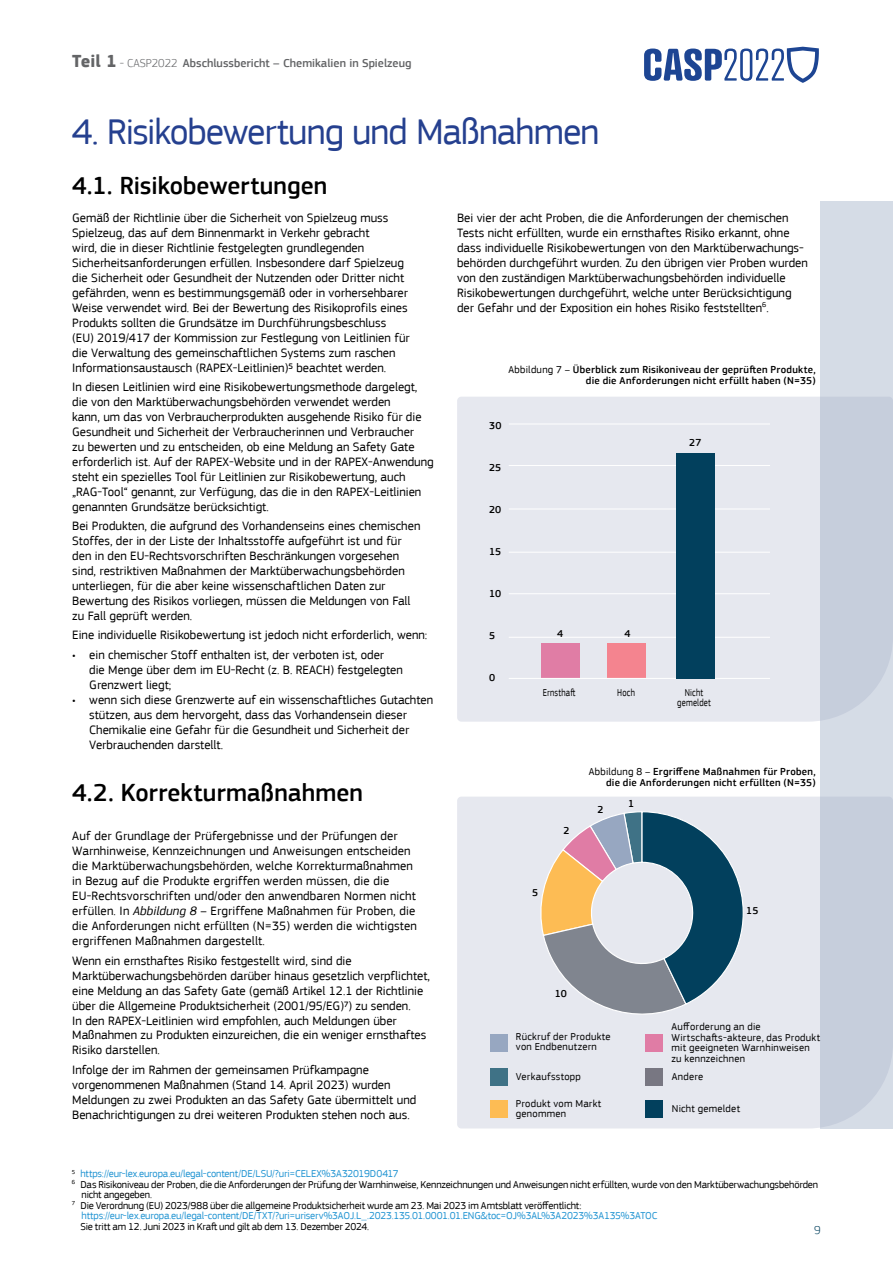
<style>
.page{position:relative;width:893px;height:1263px;background:#fff}
.page>*{position:absolute;margin:0;border:0;box-sizing:border-box;transform-origin:0 0}
.t1{font:37.5px "EC Square Sans Pro";letter-spacing:-.025em;color:#25408f}
.t2{font:500 25.5px "EC Square Sans Pro";color:#000}
.t3{font:12.75px/15px "EC Square Sans Pro";color:#000}
.t4{font:500 12px "EC Square Sans Pro";color:#636466}
.t5{font:300 12px "EC Square Sans Pro";color:#02405d}
.t6{font:10.5px "EC Square Sans Pro";letter-spacing:-.01em;color:#000}
.t7{font:500 10.5px/10.5px "EC Square Sans Pro";letter-spacing:.025em;color:#000;text-align:right}
.t8{font:10.5px "EC Square Sans Pro";letter-spacing:-.015em;color:#2194d2}
.t9{font:10.5px/10.5px "EC Square Sans Pro";letter-spacing:.025em;color:#000}
.t10{font:10.5px/10.5px "EC Square Sans Pro";letter-spacing:.025em;color:#000;text-align:center;scale:.8 1}
.t11{font:10.5px "EC Square Sans Pro";letter-spacing:.02em;color:#000;scale:.8 1}
.t12{font:10.5px "EC Square Sans Pro";letter-spacing:-.01em;color:#000;scale:.8 1}
.s1{font-weight:700;font-size:18px}
.s2{font-weight:300}
.s3{font-style:italic}
.s4{font-weight:400}
</style>
<div class="page">
<div style="left:457px;top:797px;width:364px;height:331px;background:#e6e8ef"></div>
<svg style="left:537px;top:811px;width:207px;height:203px;background:#9da6ac"></svg>
<div style="left:457px;top:397px;width:364px;height:325px;background:#e6e8ef"></div>
<hr style="left:509px;top:593px;width:261px;height:1px;background:#fff">
<hr style="left:509px;top:465px;width:261px;height:1px;background:#fff">
<div style="left:490px;top:1100px;width:17px;height:17px;background:#fdbc54"></div>
<div style="left:646px;top:1034px;width:17px;height:17px;background:#e07ca5"></div>
<div style="left:490px;top:1034px;width:17px;height:17px;background:#97a7c1"></div>
<div style="left:490px;top:1068px;width:17px;height:17px;background:#3f7286"></div>
<hr style="left:509px;top:552px;width:261px;height:1px;background:#fff">
<hr style="left:509px;top:509px;width:261px;height:1px;background:#fff">
<hr style="left:509px;top:424px;width:261px;height:1px;background:#fff">
<hr style="left:509px;top:637px;width:261px;height:1px;background:#fff">
<div style="left:607px;top:643px;width:39px;height:35px;background:#f4848f"></div>
<div style="left:541px;top:643px;width:38px;height:35px;background:#e07da5"></div>
<hr style="left:509px;top:678px;width:261px;height:1px;background:#fff">
<div style="left:821px;top:201px;width:72px;height:927px;background:linear-gradient(to right,#cad2df,#ccd4e0)"></div>
<div style="left:676px;top:453px;width:38px;height:225px;background:#02405d"></div>
<div style="left:646px;top:1100px;width:17px;height:17px;background:#02405d"></div>
<div style="left:646px;top:1069px;width:17px;height:17px;background:#787782"></div>
<svg style="left:644px;top:47px;width:175px;height:36px"></svg>
<p class="t4" style="left:72px;top:56px;width:341px"><span class="s1">Teil 1</span> <span class="s2">- CASP2022</span> Abschlussbericht – Chemikalien in Spielzeug</p>
<h1 class="t1" style="left:72px;top:110px;width:529px">4. Risikobewertung und Maßnahmen</h1>
<h2 class="t2" style="left:72px;top:170px;width:257px">4.1. Risikobewertungen</h2>
<p class="t3" style="left:72px;top:210px;width:339px">Gemäß der Richtlinie über die Sicherheit von Spielzeug muss Spielzeug, das auf dem Binnenmarkt in Verkehr gebracht<br>wird, die in dieser Richtlinie festgelegten grundlegenden Sicherheitsanforderungen erfüllen. Insbesondere darf Spielzeug die Sicherheit oder Gesundheit der Nutzenden oder Dritter nicht gefährden, wenn es bestimmungsgemäß oder in vorhersehbarer Weise verwendet wird. Bei der Bewertung des Risikoprofils eines Produkts sollten die Grundsätze im Durchführungsbeschluss (EU) 2019/417 der Kommission zur Festlegung von Leitlinien für die Verwaltung des gemeinschaftlichen Systems zum raschen Informationsaustausch (RAPEX-Leitlinien)5 beachtet werden.</p>
<p class="t3" style="left:72px;top:379px;width:363px">In diesen Leitlinien wird eine Risikobewertungsmethode dargelegt, die von den Marktüberwachungsbehörden verwendet werden<br>kann, um das von Verbraucherprodukten ausgehende Risiko für die Gesundheit und Sicherheit der Verbraucherinnen und Verbraucher<br>zu bewerten und zu entscheiden, ob eine Meldung an Safety Gate erforderlich ist. Auf der RAPEX-Website und in der RAPEX-Anwendung steht ein spezielles Tool für Leitlinien zur Risikobewertung, auch „RAG-Tool“ genannt, zur Verfügung, das die in den RAPEX-Leitlinien genannten Grundsätze berücksichtigt.</p>
<p class="t3" style="left:72px;top:518px;width:350px">Bei Produkten, die aufgrund des Vorhandenseins eines chemischen Stoffes, der in der Liste der Inhaltsstoffe aufgeführt ist und für den in den EU-Rechtsvorschriften Beschränkungen vorgesehen sind, restriktiven Maßnahmen der Marktüberwachungsbehörden unterliegen, für die aber keine wissenschaftlichen Daten zur Bewertung des Risikos vorliegen, müssen die Meldungen von Fall zu Fall geprüft werden.</p>
<p class="t3" style="left:72px;top:628px;width:357px">Eine individuelle Risikobewertung ist jedoch nicht erforderlich, wenn:</p>
<p class="t3" style="left:89px;top:647px;width:315px;text-indent:-17px">• ein chemischer Stoff enthalten ist, der verboten ist, oder die Menge über dem im EU-Recht (z. B. REACH) festgelegten<br>Grenzwert liegt;</p>
<p class="t3" style="left:89px;top:692px;width:345px;text-indent:-17px">• wenn sich diese Grenzwerte auf ein wissenschaftliches Gutachten stützen, aus dem hervorgeht, dass das Vorhandensein dieser Chemikalie eine Gefahr für die Gesundheit und Sicherheit der Verbrauchenden darstellt.</p>
<h2 class="t2" style="left:72px;top:778px;width:292px">4.2. Korrekturmaßnahmen</h2>
<p class="t3" style="left:72px;top:829px;width:346px">Auf der Grundlage der Prüfergebnisse und der Prüfungen der Warnhinweise, Kennzeichnungen und Anweisungen entscheiden die Marktüberwachungsbehörden, welche Korrekturmaßnahmen in Bezug auf die Produkte ergriffen werden müssen, die die EU-Rechtsvorschriften und/oder den anwendbaren Normen nicht erfüllen. In <span class="s3">Abbildung 8</span> – Ergriffene Maßnahmen für Proben, die die Anforderungen nicht erfüllten (N=35) werden die wichtigsten ergriffenen Maßnahmen dargestellt.</p>
<p class="t3" style="left:72px;top:953px;width:359px">Wenn ein ernsthaftes Risiko festgestellt wird, sind die Marktüberwachungsbehörden darüber hinaus gesetzlich verpflichtet, eine Meldung an das Safety Gate (gemäß Artikel 12.1 der Richtlinie über die Allgemeine Produktsicherheit (2001/95/EG)7) zu senden.<br>In den RAPEX-Leitlinien wird empfohlen, auch Meldungen über Maßnahmen zu Produkten einzureichen, die ein weniger ernsthaftes Risiko darstellen.</p>
<p class="t3" style="left:72px;top:1062px;width:345px">Infolge der im Rahmen der gemeinsamen Prüfkampagne vorgenommenen Maßnahmen (Stand 14. April 2023) wurden Meldungen zu zwei Produkten an das Safety Gate übermittelt und Benachrichtigungen zu drei weiteren Produkten stehen noch aus.</p>
<p class="t3" style="left:457px;top:210px;width:352px">Bei vier der acht Proben, die die Anforderungen der chemischen Tests nicht erfüllten, wurde ein ernsthaftes Risiko erkannt, ohne dass individuelle Risikobewertungen von den Marktüberwachungs&shy;behörden durchgeführt wurden. Zu den übrigen vier Proben wurden von den zuständigen Marktüberwachungsbehörden individuelle Risikobewertungen durchgeführt, welche unter Berücksichtigung der Gefahr und der Exposition ein hohes Risiko feststellten<sup>6</sup>.</p>
<p class="t7" style="left:508px;top:365px;width:309px"><span class="s4">Abbildung 7 –</span> Überblick zum Risikoniveau der geprüften Produkte, die die Anforderungen nicht erfüllt haben (N=35)</p>
<p class="t7" style="left:489px;top:421px;width:14px">30</p>
<p class="t7" style="left:489px;top:463px;width:14px">25</p>
<p class="t7" style="left:489px;top:505px;width:14px">20</p>
<p class="t7" style="left:489px;top:547px;width:14px">15</p>
<p class="t7" style="left:489px;top:589px;width:14px">10</p>
<p class="t7" style="left:489px;top:631px;width:8px">5</p>
<p class="t7" style="left:489px;top:673px;width:8px">0</p>
<p class="t7" style="left:689px;top:437px;width:14px">27</p>
<p class="t7" style="left:557px;top:628px;width:8px">4</p>
<p class="t7" style="left:624px;top:629px;width:8px">4</p>
<p class="t11" style="left:543px;top:686px;width:42px">Ernsthaft</p>
<p class="t10" style="left:677px;top:687px;width:44px">Nicht gemeldet</p>
<p class="t12" style="left:617px;top:686px;width:24px">Hoch</p>
<p class="t7" style="left:589px;top:766px;width:228px"><span class="s4">Abbildung 8 –</span> Ergriffene Maßnahmen für Proben, die die Anforderungen nicht erfüllten (N=35)</p>
<p class="t7" style="left:532px;top:887px;width:8px">5</p>
<p class="t7" style="left:564px;top:826px;width:8px">2</p>
<p class="t7" style="left:597px;top:805px;width:8px">2</p>
<p class="t7" style="left:628px;top:798px;width:8px">1</p>
<p class="t7" style="left:746px;top:906px;width:14px">15</p>
<p class="t7" style="left:555px;top:988px;width:14px">10</p>
<p class="t9" style="left:516px;top:1031px;width:96px">Rückruf der Produkte von Endbenutzern</p>
<p class="t9" style="left:516px;top:1071px;width:66px">Verkaufsstopp</p>
<p class="t9" style="left:516px;top:1098px;width:87px">Produkt vom Markt genommen</p>
<p class="t9" style="left:671px;top:1021px;width:150px">Aufforderung an die<br>Wirtschafts-akteure, das Produkt mit geeigneten Warnhinweisen zu kennzeichnen</p>
<p class="t6" style="left:672px;top:1070px;width:33px">Andere</p>
<p class="t9" style="left:672px;top:1104px;width:70px">Nicht gemeldet</p>
<p class="t8" style="left:72px;top:1167px;width:328px"><sup>5</sup> https://eur-lex.europa.eu/legal-content/DE/LSU/?uri=CELEX%3A32019D0417</p>
<p class="t6" style="left:72px;top:1178px;width:748px"><sup>6</sup> Das Risikoniveau der Proben, die die Anforderungen der Prüfung der Warnhinweise, Kennzeichnungen und Anweisungen nicht erfüllten, wurde von den Marktüberwachungsbehörden</p>
<p class="t6" style="left:82px;top:1188px;width:72px">nicht angegeben.</p>
<p class="t6" style="left:72px;top:1199px;width:511px"><sup>7</sup> Die Verordnung (EU) 2023/988 über die allgemeine Produktsicherheit wurde am 23. Mai 2023 im Amtsblatt veröffentlicht:</p>
<p class="t8" style="left:82px;top:1209px;width:577px">https://eur-lex.europa.eu/legal-content/DE/TXT/?uri=uriserv%3AOJ.L_.2023.135.01.0001.01.ENG&amp;toc=OJ%3AL%3A2023%3A135%3ATOC</p>
<p class="t6" style="left:80px;top:1220px;width:290px">Sie tritt am 12. Juni 2023 in Kraft und gilt ab dem 13. Dezember 2024.</p>
<p class="t5" style="left:814px;top:1223px;width:8px">9</p>
</div>
